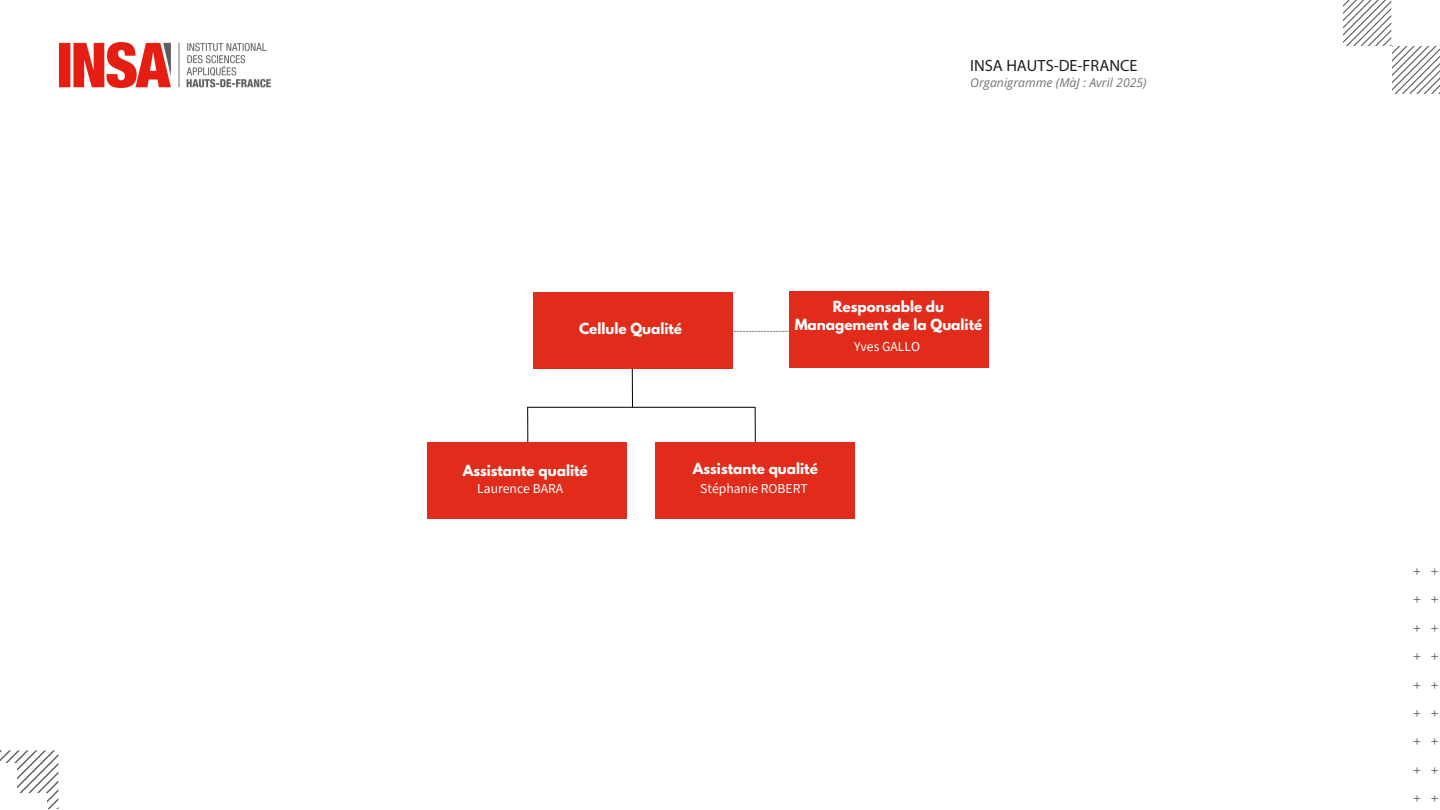
<style>
.page{position:relative;width:1440px;height:810px;background:#fff}
.page>*{position:absolute;margin:0;border:0;box-sizing:border-box;transform-origin:0 0}
.t1{font:16.3px "Myriad Pro";color:#231f20}
.t2{font:700 13.6px/18.4px "League Spartan";color:#fff;text-align:center}
.t3{font:13.6px "Source Sans Pro";color:#fff}
.t4{font:13.1px "Source Serif Pro";color:#5e5f5b}
.t5{font:italic 12.2px "Open Sans";letter-spacing:.005em;color:#73747a}
</style>
<div class="page">
<svg style="left:631px;top:369px;width:2px;height:38px"></svg>
<svg style="left:732px;top:331px;width:57px;height:1px"></svg>
<div style="left:533px;top:293px;width:199px;height:76px;background:#e12b1b"></div>
<svg style="left:754px;top:407px;width:2px;height:36px"></svg>
<div style="left:656px;top:443px;width:199px;height:76px;background:#e12b1b"></div>
<svg style="left:527px;top:408px;width:2px;height:35px"></svg>
<div style="left:427px;top:443px;width:200px;height:76px;background:#e12b1b"></div>
<hr style="left:527px;top:407px;width:228px;height:1px;background:#000">
<div style="left:789px;top:291px;width:199px;height:76px;background:#e12b1b"></div>
<svg style="left:0;top:751px;width:58px;height:57px"></svg>
<div style="left:0;top:764px;width:17px;height:46px;background:#fff"></div>
<div style="left:0;top:793px;width:47px;height:17px;background:#fff"></div>
<img style="left:59px;top:42px;width:211px;height:45px">
<svg style="left:1343px;top:0;width:97px;height:94px"></svg>
<p class="t2" style="left:579px;top:321px;width:105px">Cellule Qualité</p>
<p class="t1" style="left:970px;top:59px;width:169px">INSA HAUTS-DE-FRANCE</p>
<p class="t5" style="left:970px;top:74px;width:178px">Organigramme (MàJ : Avril 2025)</p>
<p class="t2" style="left:795px;top:299px;width:189px">Responsable du<br>Management de la Qualité</p>
<h2 class="t3" style="left:854px;top:337px;width:68px">Yves GALLO</h2>
<p class="t2" style="left:463px;top:463px;width:127px">Assistante qualité</p>
<h1 class="t2" style="left:693px;top:461px;width:127px">Assistante qualité</h1>
<p class="t3" style="left:477px;top:479px;width:87px">Laurence BARA</p>
<p class="t3" style="left:700px;top:479px;width:109px">Stéphanie ROBERT</p>
<h2 class="t4" style="left:1425px;top:568px;width:8px;rotate:90deg">+</h2>
<h2 class="t4" style="left:1425px;top:596px;width:8px;rotate:90deg">+</h2>
<h2 class="t4" style="left:1425px;top:625px;width:8px;rotate:90deg">+</h2>
<h2 class="t4" style="left:1425px;top:653px;width:8px;rotate:90deg">+</h2>
<h2 class="t4" style="left:1425px;top:682px;width:8px;rotate:90deg">+</h2>
<h2 class="t4" style="left:1425px;top:710px;width:8px;rotate:90deg">+</h2>
<h2 class="t4" style="left:1425px;top:738px;width:8px;rotate:90deg">+</h2>
<h2 class="t4" style="left:1425px;top:767px;width:8px;rotate:90deg">+</h2>
<h2 class="t4" style="left:1425px;top:795px;width:8px;rotate:90deg">+</h2>
<h3 class="t4" style="left:1442px;top:568px;width:8px;rotate:90deg">+</h3>
<h3 class="t4" style="left:1442px;top:596px;width:8px;rotate:90deg">+</h3>
<h3 class="t4" style="left:1442px;top:625px;width:8px;rotate:90deg">+</h3>
<h3 class="t4" style="left:1442px;top:653px;width:8px;rotate:90deg">+</h3>
<h3 class="t4" style="left:1442px;top:682px;width:8px;rotate:90deg">+</h3>
<h3 class="t4" style="left:1442px;top:710px;width:8px;rotate:90deg">+</h3>
<h3 class="t4" style="left:1442px;top:738px;width:8px;rotate:90deg">+</h3>
<h3 class="t4" style="left:1442px;top:767px;width:8px;rotate:90deg">+</h3>
<h3 class="t4" style="left:1442px;top:795px;width:8px;rotate:90deg">+</h3>
</div>
